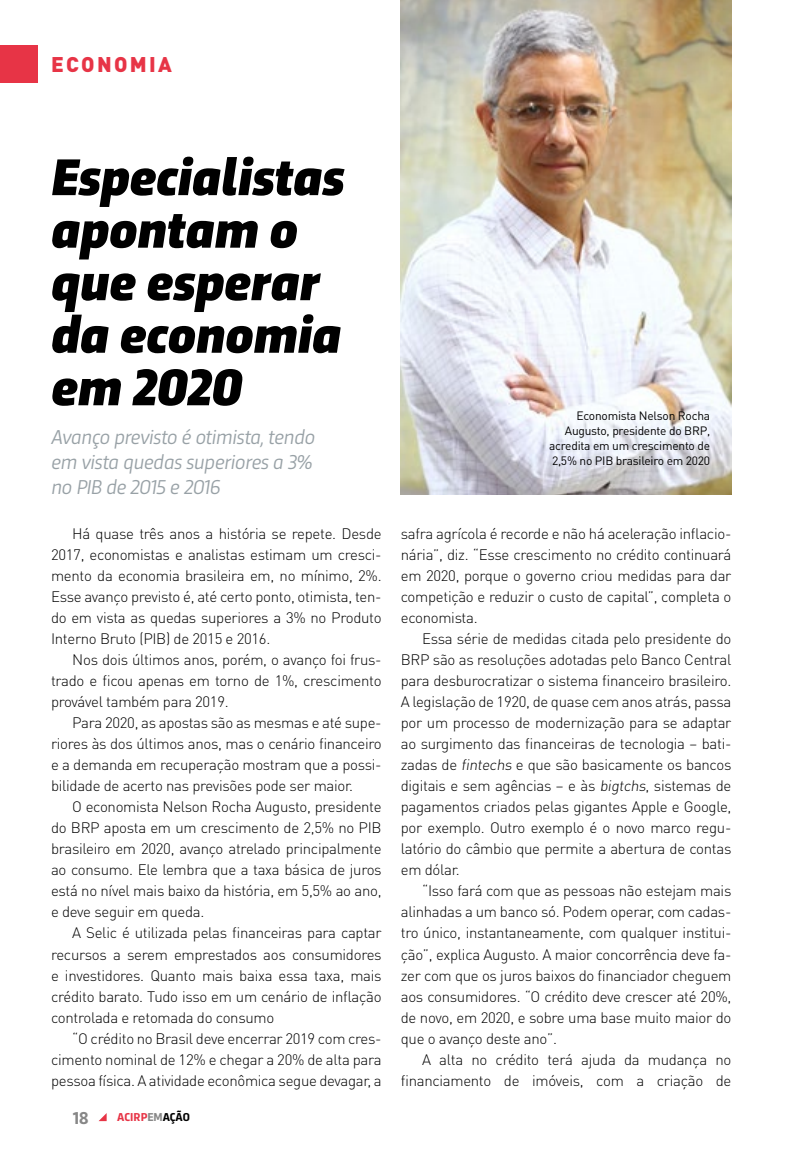
<style>
.page{position:relative;width:808px;height:1149px;background:#fff}
.page>*{position:absolute;margin:0;border:0;box-sizing:border-box;transform-origin:0 0}
.t1{font:54px/52.5px "Trasandina Regular 7";color:#000}
.t2{font:21px/25.2px "Trasandina Regular 9";letter-spacing:-.025em;color:#98a1a6;text-align:justify}
.t3{font:900 21px "DIN Pro";letter-spacing:.11em;color:#e73446}
.t4{font:700 18px "Trasandina";color:#878787}
.t5{font:300 15px/21px "DIN Pro";letter-spacing:-.02em;color:#000;text-align:justify}
.t6{font:12px/15px "DIN Pro";letter-spacing:-.02em;color:#000;text-align:right}
.t7{font:700 12px "Trasandina";color:#e73446}
.s1{color:#878787}
.s2{color:#000}
</style>
<div class="page">
<svg style="left:100px;top:1113px;width:7px;height:7px"></svg>
<div style="left:0;top:45px;width:37px;height:37px;background:#e73446"></div>
<img style="left:401px;top:0;width:330px;height:494px">
<h2 class="t3" style="left:51px;top:50px;width:122px">ECONOMIA</h2>
<h1 class="t1" style="left:51px;top:152px;width:295px">Especialistas apontam o que esperar da economia em 2020</h1>
<h2 class="t2" style="left:51px;top:422px;width:266px">Avanço previsto é otimista, tendo em vista quedas superiores a 3% no PIB de 2015 e 2016</h2>
<p class="t5" style="left:51px;top:522px;width:332px;text-indent:21px">Há quase três anos a história se repete. Desde 2017, economistas e analistas estimam um cresci&shy;mento da economia brasileira em, no mínimo, 2%.<br>Esse avanço previsto é, até certo ponto, otimista, ten&shy;do em vista as quedas superiores a 3% no Produto Interno Bruto (PIB) de 2015 e 2016.</p>
<p class="t5" style="left:51px;top:648px;width:332px;text-indent:21px">Nos dois últimos anos, porém, o avanço foi frus&shy;trado e ficou apenas em torno de 1%, crescimento provável também para 2019.</p>
<p class="t5" style="left:51px;top:711px;width:332px;text-indent:21px">Para 2020, as apostas são as mesmas e até supe&shy;riores às dos últimos anos, mas o cenário financeiro e a demanda em recuperação mostram que a possi&shy;bilidade de acerto nas previsões pode ser maior.</p>
<p class="t5" style="left:51px;top:795px;width:332px;text-indent:21px">O economista Nelson Rocha Augusto, presidente do BRP aposta em um crescimento de 2,5% no PIB brasileiro em 2020, avanço atrelado principalmente ao consumo. Ele lembra que a taxa básica de juros está no nível mais baixo da história, em 5,5% ao ano, e deve seguir em queda.</p>
<p class="t5" style="left:51px;top:921px;width:332px;text-indent:21px">A Selic é utilizada pelas financeiras para captar recursos a serem emprestados aos consumidores e investidores. Quanto mais baixa essa taxa, mais crédito barato. Tudo isso em um cenário de inflação controlada e retomada do consumo</p>
<p class="t5" style="left:51px;top:1026px;width:332px;text-indent:21px">“O crédito no Brasil deve encerrar 2019 com cres&shy;cimento nominal de 12% e chegar a 20% de alta para pessoa física. A atividade econômica segue devagar, a</p>
<p class="t4" style="left:73px;top:1104px;width:17px">18</p>
<p class="t7" style="left:117px;top:1107px;width:74px">ACIRP<span class="s1">EM</span><span class="s2">AÇÃO</span></p>
<p class="t6" style="left:549px;top:407px;width:162px">Economista Nelson Rocha<br>Augusto, presidente do BRP, acredita em um crescimento de<br>2,5% no PIB brasileiro em 2020</p>
<p class="t5" style="left:401px;top:522px;width:332px">safra agrícola é recorde e não há aceleração inflacio&shy;nária”, diz. “Esse crescimento no crédito continuará em 2020, porque o governo criou medidas para dar competição e reduzir o custo de capital”, completa o economista.</p>
<p class="t5" style="left:401px;top:627px;width:332px;text-indent:21px">Essa série de medidas citada pelo presidente do BRP são as resoluções adotadas pelo Banco Central para desburocratizar o sistema financeiro brasileiro.<br>A legislação de 1920, de quase cem anos atrás, passa por um processo de modernização para se adaptar ao surgimento das financeiras de tecnologia – bati&shy;zadas de fintechs e que são basicamente os bancos digitais e sem agências – e às bigtchs, sistemas de pagamentos criados pelas gigantes Apple e Google, por exemplo. Outro exemplo é o novo marco regu&shy;latório do câmbio que permite a abertura de contas em dólar.</p>
<p class="t5" style="left:401px;top:879px;width:332px;text-indent:21px">“Isso fará com que as pessoas não estejam mais alinhadas a um banco só. Podem operar, com cadas&shy;tro único, instantaneamente, com qualquer institui&shy;ção”, explica Augusto. A maior concorrência deve fa&shy;zer com que os juros baixos do financiador cheguem aos consumidores. “O crédito deve crescer até 20%, de novo, em 2020, e sobre uma base muito maior do que o avanço deste ano”.</p>
<p class="t5" style="left:401px;top:1047px;width:332px;text-align:right">A alta no crédito terá ajuda da mudança no financiamento de imóveis, com a criação de</p>
</div>
